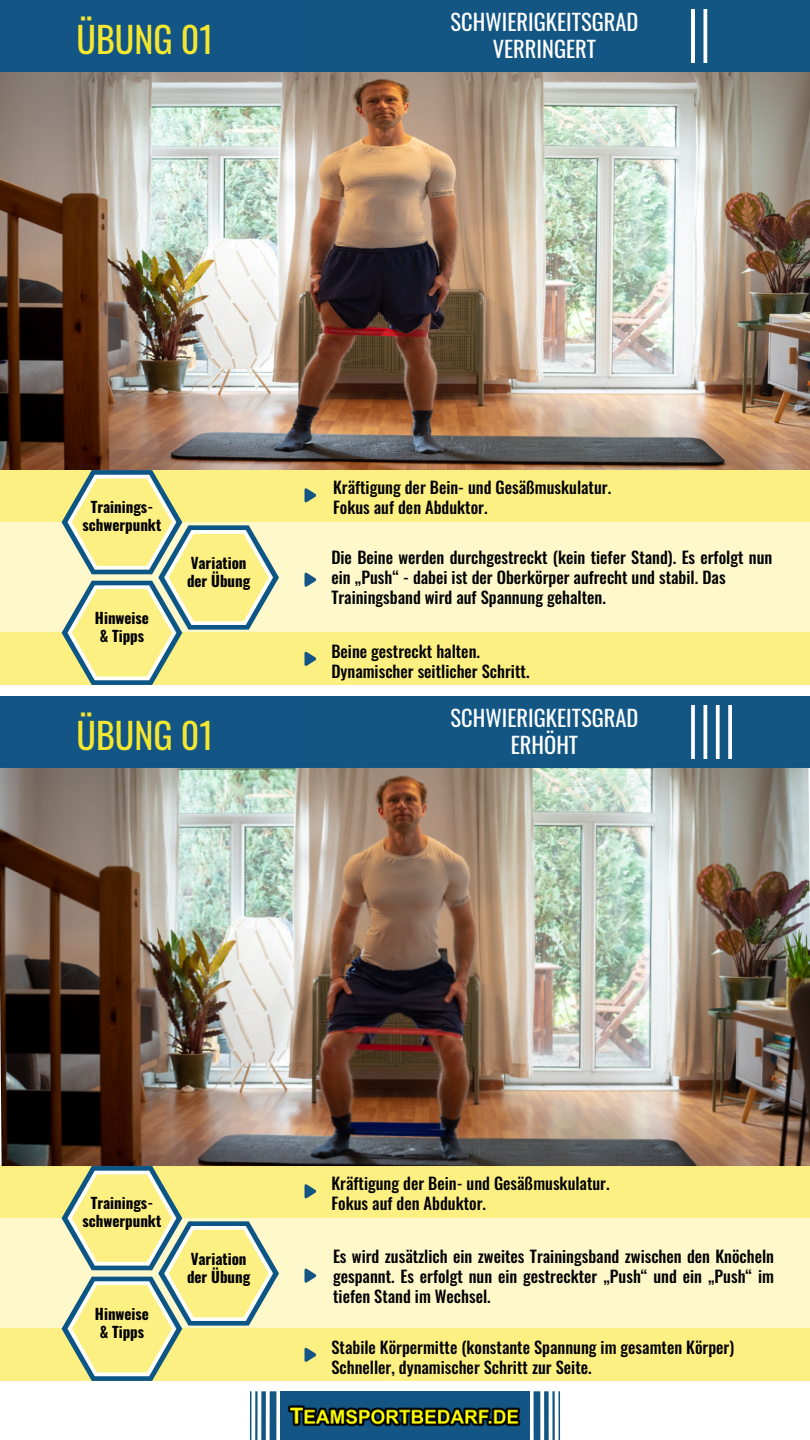
<style>
.page{position:relative;width:810px;height:1440px;background:#fff}
.page>*{position:absolute;margin:0;border:0;box-sizing:border-box;transform-origin:0 0}
.t1{font:36px "Oswald";color:#f4e72f}
.t2{font:22.5px/27px "Oswald";color:#fff;text-align:center}
.t3{font:500 16.5px/19.8px "Oswald";color:#000}
.t4{font:700 15px/18px "Oswald";color:#000;text-align:center}
</style>
<div class="page">
<div style="left:280px;top:1391px;width:250px;height:49px;background:#135685"></div>
<div style="left:0;top:470px;width:810px;height:52px;background:#fdf082"></div>
<div style="left:0;top:1165px;width:810px;height:53px;background:#fdf082"></div>
<div style="left:0;top:633px;width:810px;height:52px;background:#fdf082"></div>
<div style="left:0;top:1329px;width:810px;height:52px;background:#fdf082"></div>
<div style="left:0;top:522px;width:810px;height:111px;background:#fef8ca"></div>
<div style="left:0;top:1218px;width:810px;height:111px;background:#fef8ca"></div>
<div style="left:279px;top:0;width:531px;height:72px;background:#135684"></div>
<div style="left:279px;top:696px;width:531px;height:72px;background:#135684"></div>
<div style="left:0;top:0;width:290px;height:72px;background:#135685"></div>
<div style="left:0;top:696px;width:290px;height:72px;background:#135685"></div>
<img style="left:0;top:72px;width:810px;height:397px">
<img style="left:0;top:768px;width:810px;height:398px">
<svg style="left:691px;top:705px;width:4px;height:54px"></svg>
<hr style="left:691px;top:9px;width:4px;height:54px;background:#fff">
<svg style="left:716px;top:705px;width:4px;height:54px"></svg>
<hr style="left:704px;top:705px;width:3px;height:54px;background:#fff">
<hr style="left:704px;top:9px;width:3px;height:54px;background:#fff">
<svg style="left:728px;top:705px;width:4px;height:54px"></svg>
<svg style="left:62px;top:470px;width:217px;height:215px"></svg>
<svg style="left:62px;top:1166px;width:217px;height:215px"></svg>
<svg style="left:305px;top:488px;width:12px;height:15px"></svg>
<svg style="left:305px;top:1184px;width:12px;height:15px"></svg>
<svg style="left:305px;top:572px;width:12px;height:15px"></svg>
<svg style="left:305px;top:1268px;width:12px;height:15px"></svg>
<svg style="left:305px;top:651px;width:12px;height:15px"></svg>
<svg style="left:305px;top:1347px;width:12px;height:15px"></svg>
<img style="left:287px;top:1405px;width:234px;height:22px">
<div style="left:270px;top:1391px;width:6px;height:49px;background:#135684"></div>
<div style="left:534px;top:1391px;width:6px;height:49px;background:#135684"></div>
<div style="left:261px;top:1391px;width:5px;height:49px;background:#135684"></div>
<div style="left:544px;top:1391px;width:5px;height:49px;background:#135684"></div>
<hr style="left:255px;top:1391px;width:3px;height:49px;background:#135684">
<hr style="left:552px;top:1391px;width:3px;height:49px;background:#135684">
<hr style="left:250px;top:1391px;width:1px;height:49px;background:#135684">
<hr style="left:559px;top:1391px;width:1px;height:49px;background:#135684">
<h1 class="t1" style="left:76px;top:8px;width:139px">ÜBUNG 01</h1>
<h2 class="t2" style="left:451px;top:6px;width:189px">SCHWIERIGKEITSGRAD<br>VERRINGERT</h2>
<p class="t4" style="left:82px;top:499px;width:80px">Trainings&shy;schwerpunkt</p>
<p class="t4" style="left:95px;top:610px;width:56px">Hinweise &amp; Tipps</p>
<p class="t4" style="left:187px;top:555px;width:65px;text-align:left">Variation der Übung</p>
<h1 class="t1" style="left:76px;top:703px;width:139px">ÜBUNG 01</h1>
<p class="t3" style="left:333px;top:479px;width:280px">Kräftigung der Bein- und Gesäßmuskulatur.<br>Fokus auf den Abduktor.</p>
<p class="t3" style="left:331px;top:549px;width:442px">Die Beine werden durchgestreckt (kein tiefer Stand). Es erfolgt nun ein „Push“ - dabei ist der Oberkörper aufrecht und stabil. Das<br>Trainingsband wird auf Spannung gehalten.</p>
<p class="t3" style="left:331px;top:642px;width:200px">Beine gestreckt halten.<br>Dynamischer seitlicher Schritt.</p>
<h2 class="t2" style="left:451px;top:702px;width:189px">SCHWIERIGKEITSGRAD<br>ERHÖHT</h2>
<p class="t4" style="left:82px;top:1195px;width:80px">Trainings&shy;schwerpunkt</p>
<p class="t4" style="left:95px;top:1306px;width:56px">Hinweise &amp; Tipps</p>
<p class="t4" style="left:187px;top:1251px;width:65px;text-align:left">Variation der Übung</p>
<p class="t3" style="left:331px;top:1175px;width:280px">Kräftigung der Bein- und Gesäßmuskulatur.<br>Fokus auf den Abduktor.</p>
<p class="t3" style="left:333px;top:1248px;width:443px;text-align:justify">Es wird zusätzlich ein zweites Trainingsband zwischen den Knöcheln gespannt. Es erfolgt nun ein gestreckter „Push“ und ein „Push“ im tiefen Stand im Wechsel.</p>
<p class="t3" style="left:331px;top:1338px;width:404px">Stabile Körpermitte (konstante Spannung im gesamten Körper)<br>Schneller, dynamischer Schritt zur Seite.</p>
</div>
